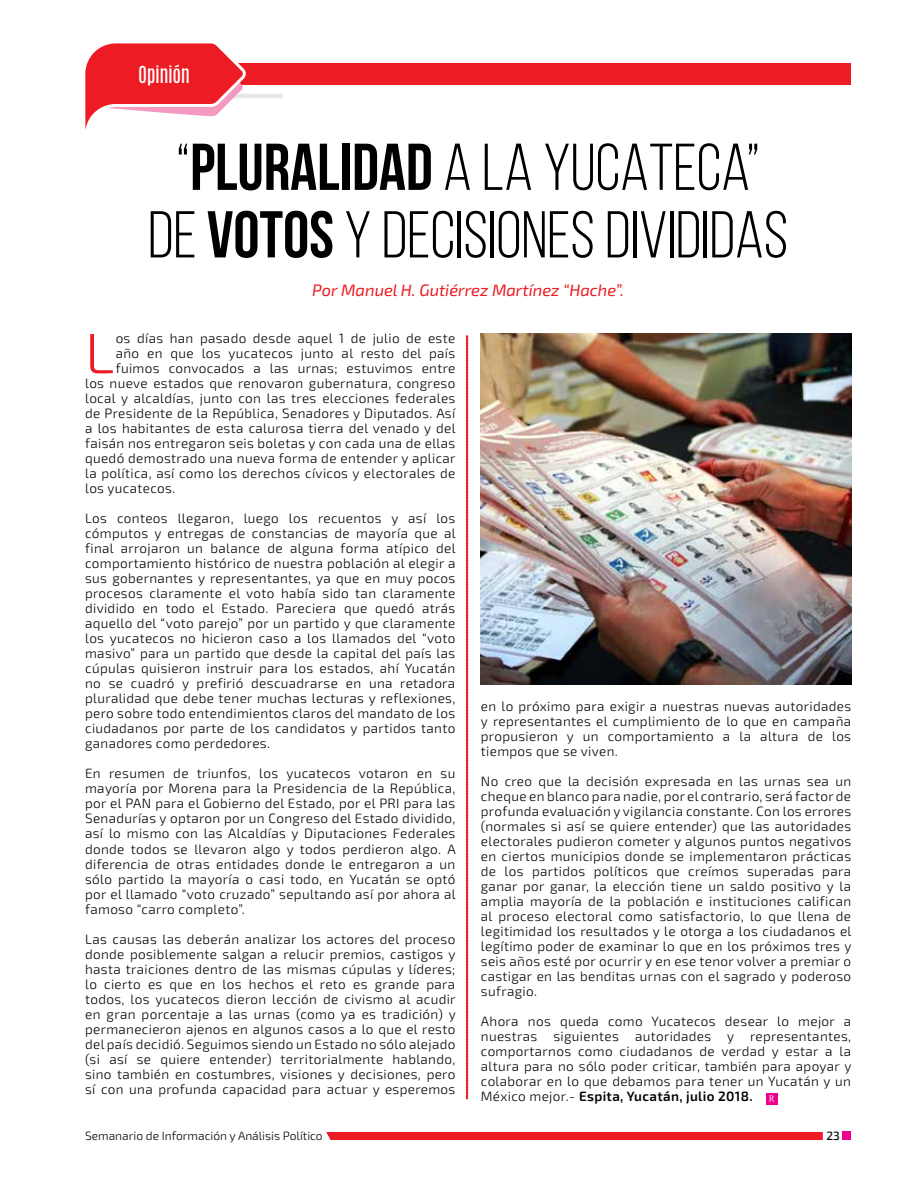
<style>
.page{position:relative;width:915px;height:1191px;background:#fff}
.page>*{position:absolute;margin:0;border:0;box-sizing:border-box;transform-origin:0 0}
.t1{font:66px/67.5px "Bebas Neue";color:#000;text-align:center}
.t2{font:300 57px "Exo 2";color:#ed1b23}
.t3{font:19.5px "Antonio";letter-spacing:-.025em;color:#fff}
.t4{font:italic 16.5px "Exo 2";color:#ed1b23}
.t5{font:300 13.5px/15px "Exo 2";letter-spacing:.025em;color:#000;text-align:justify}
.t6{font:300 12px "Exo 2";color:#000}
.t7{font:500 12px "Exo 2";color:#000}
.s1{font-style:inherit}
.s2{font-weight:600}
</style>
<div class="page">
<hr style="left:216px;top:94px;width:258px;height:4px;background:#e6e7e8">
<div style="left:842px;top:1131px;width:8px;height:9px;background:#ec008c"></div>
<svg style="left:326px;top:1132px;width:496px;height:8px;background:#ec1b25"></svg>
<div style="left:283px;top:82px;width:580px;height:26px;background:#fff"></div>
<div style="left:85px;top:64px;width:765px;height:21px;background:#ed1b23"></div>
<svg style="left:85px;top:43px;width:164px;height:86px"></svg>
<div style="left:765px;top:1093px;width:12px;height:11px;background:#ec008c"></div>
<svg style="left:769px;top:1095px;width:5px;height:6px"></svg>
<svg style="left:466px;top:335px;width:1px;height:764px"></svg>
<img style="left:480px;top:334px;width:370px;height:350px">
<h3 class="t3" style="left:138px;top:60px;width:53px">Opinión</h3>
<h1 class="t1" style="left:148px;top:133px;width:641px">“<span class="s1">PLURALIDAD</span> A LA YUCATECA”<br>DE <span class="s1">VOTOS</span> Y DECISIONES DIVIDIDAS</h1>
<p class="t4" style="left:312px;top:281px;width:313px">Por Manuel H. Gutiérrez Martínez “Hache”.</p>
<h2 class="t2" style="left:85px;top:320px;width:31px">L</h2>
<p class="t5" style="left:116px;top:331px;width:341px">os días han pasado desde aquel 1 de julio de este</p>
<p class="t5" style="left:116px;top:346px;width:341px">año en que los yucatecos junto al resto del país</p>
<p class="t5" style="left:116px;top:361px;width:341px">fuimos convocados a las urnas; estuvimos entre</p>
<p class="t5" style="left:85px;top:376px;width:371px">los nueve estados que renovaron gubernatura, congreso</p>
<p class="t5" style="left:85px;top:391px;width:371px">local y alcaldías, junto con las tres elecciones federales</p>
<p class="t5" style="left:85px;top:406px;width:371px">de Presidente de la República, Senadores y Diputados. Así</p>
<p class="t5" style="left:85px;top:421px;width:372px">a los habitantes de esta calurosa tierra del venado y del</p>
<p class="t5" style="left:85px;top:436px;width:371px">faisán nos entregaron seis boletas y con cada una de ellas</p>
<p class="t5" style="left:85px;top:451px;width:372px">quedó demostrado una nueva forma de entender y aplicar</p>
<p class="t5" style="left:85px;top:466px;width:371px">la política, así como los derechos cívicos y electorales de</p>
<p class="t5" style="left:85px;top:481px;width:92px">los yucatecos.</p>
<p class="t5" style="left:85px;top:511px;width:372px">Los conteos llegaron, luego los recuentos y así los cómputos y entregas de constancias de mayoría que al final arrojaron un balance de alguna forma atípico del comportamiento histórico de nuestra población al elegir a sus gobernantes y representantes, ya que en muy pocos procesos claramente el voto había sido tan claramente dividido en todo el Estado. Pareciera que quedó atrás aquello del “voto parejo” por un partido y que claramente los yucatecos no hicieron caso a los llamados del “voto masivo” para un partido que desde la capital del país las cúpulas quisieron instruir para los estados, ahí Yucatán no se cuadró y prefirió descuadrarse en una retadora pluralidad que debe tener muchas lecturas y reflexiones, pero sobre todo entendimientos claros del mandato de los ciudadanos por parte de los candidatos y partidos tanto ganadores como perdedores.</p>
<p class="t5" style="left:85px;top:766px;width:372px">En resumen de triunfos, los yucatecos votaron en su mayoría por Morena para la Presidencia de la República, por el PAN para el Gobierno del Estado, por el PRI para las Senadurías y optaron por un Congreso del Estado dividido, así lo mismo con las Alcaldías y Diputaciones Federales donde todos se llevaron algo y todos perdieron algo. A diferencia de otras entidades donde le entregaron a un sólo partido la mayoría o casi todo, en Yucatán se optó por el llamado “voto cruzado” sepultando así por ahora al famoso “carro completo”.</p>
<p class="t5" style="left:85px;top:931px;width:372px">Las causas las deberán analizar los actores del proceso donde posiblemente salgan a relucir premios, castigos y hasta traiciones dentro de las mismas cúpulas y líderes; lo cierto es que en los hechos el reto es grande para todos, los yucatecos dieron lección de civismo al acudir en gran porcentaje a las urnas (como ya es tradición) y permanecieron ajenos en algunos casos a lo que el resto del país decidió. Seguimos siendo un Estado no sólo alejado (si así se quiere entender) territorialmente hablando, sino también en costumbres, visiones y decisiones, pero sí con una profunda capacidad para actuar y esperemos</p>
<p class="t5" style="left:480px;top:699px;width:371px">en lo próximo para exigir a nuestras nuevas autoridades y representantes el cumplimiento de lo que en campaña propusieron y un comportamiento a la altura de los tiempos que se viven.</p>
<p class="t5" style="left:480px;top:774px;width:372px">No creo que la decisión expresada en las urnas sea un cheque en blanco para nadie, por el contrario, será factor de profunda evaluación y vigilancia constante. Con los errores (normales si así se quiere entender) que las autoridades electorales pudieron cometer y algunos puntos negativos en ciertos municipios donde se implementaron prácticas de los partidos políticos que creímos superadas para ganar por ganar, la elección tiene un saldo positivo y la amplia mayoría de la población e instituciones califican al proceso electoral como satisfactorio, lo que llena de legitimidad los resultados y le otorga a los ciudadanos el legítimo poder de examinar lo que en los próximos tres y seis años esté por ocurrir y en ese tenor volver a premiar o castigar en las benditas urnas con el sagrado y poderoso sufragio.</p>
<p class="t5" style="left:480px;top:1014px;width:372px">Ahora nos queda como Yucatecos desear lo mejor a nuestras siguientes autoridades y representantes, comportarnos como ciudadanos de verdad y estar a la altura para no sólo poder criticar, también para apoyar y colaborar en lo que debamos para tener un Yucatán y un México mejor.- <span class="s2">Espita, Yucatán, julio 2018.</span></p>
<p class="t6" style="left:85px;top:1128px;width:239px">Semanario de Información y Análisis Político</p>
<p class="t7" style="left:826px;top:1128px;width:15px">23</p>
</div>
